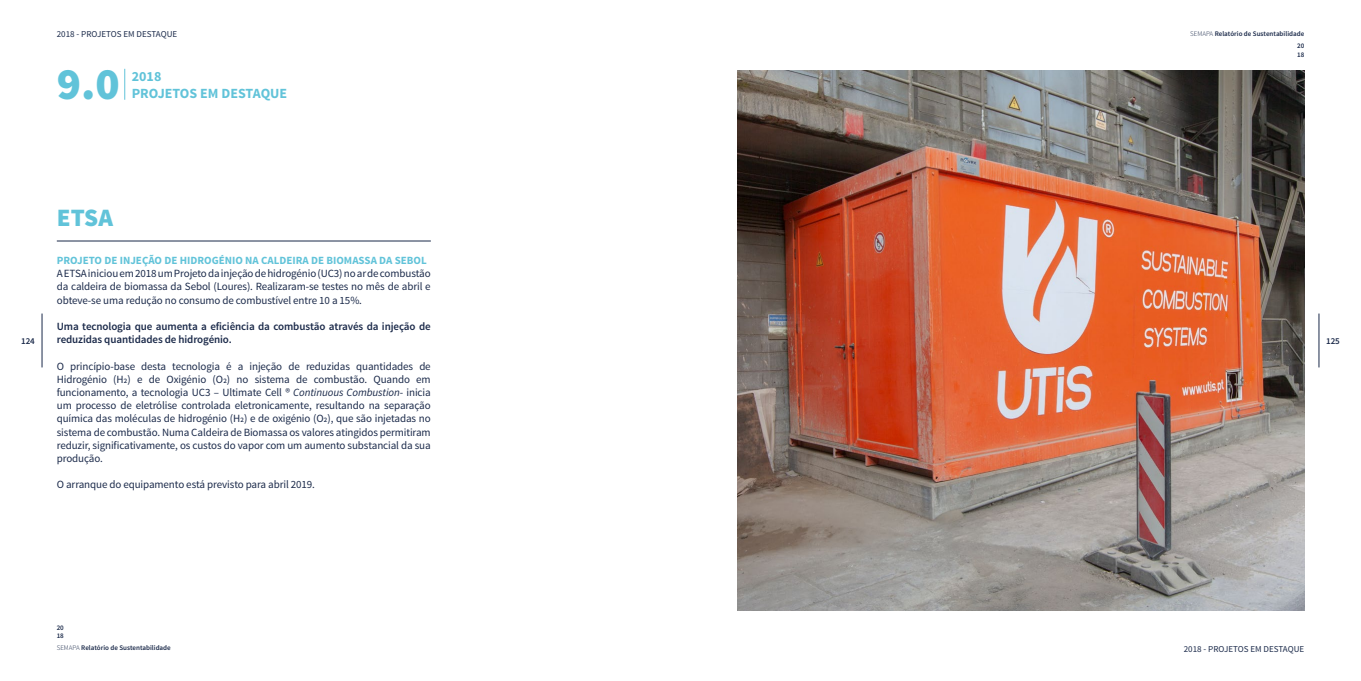
<style>
.page{position:relative;width:1361px;height:681px;background:#fff}
.page>*{position:absolute;margin:0;border:0;box-sizing:border-box;transform-origin:0 0}
.t1{font:900 45px "Source Sans Pro";color:#61c3d9}
.t2{font:900 25px "Source Sans Pro";color:#61c3d9}
.t3{font:700 14px "Source Sans Pro";color:#61c3d9}
.t4{font:11px/13.2px "Source Sans Pro";letter-spacing:-.01em;color:#1b2a4a;text-align:justify}
.t5{font:600 11px/13.2px "Source Sans Pro";letter-spacing:-.01em;color:#1b2a4a}
.t6{font:700 11px "Source Sans Pro";color:#61c3d9}
.t7{font:9px "Source Sans Pro";color:#1b2a4a}
.t8{font:600 9px "Source Sans Pro";color:#1b2a4a}
.t9{font:600 7px/8.4px "Source Sans Pro";color:#1b2a4a}
.s1{font-weight:300}
.s2{font-style:italic}
</style>
<div class="page">
<hr style="left:42px;top:313px;width:1px;height:54px;background:#1b2a4a">
<hr style="left:1318px;top:313px;width:1px;height:54px;background:#1b2a4a">
<hr style="left:57px;top:240px;width:374px;height:1px;background:#1b2a4a">
<img style="left:737px;top:71px;width:567px;height:538px">
<hr style="left:124px;top:69px;width:1px;height:31px;background:#61c3d9">
<p class="t7" style="left:57px;top:29px;width:122px">2018 - PROJETOS EM DESTAQUE</p>
<p class="t9" style="left:1190px;top:30px;width:116px"><span class="s1">SEMAPA</span> Relatório de Sustentabilidade</p>
<h1 class="t1" style="left:57px;top:55px;width:65px">9.0</h1>
<p class="t3" style="left:132px;top:67px;width:31px">2018</p>
<p class="t3" style="left:132px;top:84px;width:157px">PROJETOS EM DESTAQUE</p>
<h2 class="t2" style="left:57px;top:201px;width:58px">ETSA</h2>
<p class="t9" style="left:1297px;top:42px;width:9px">20<br>18</p>
<p class="t6" style="left:57px;top:253px;width:371px">PROJETO DE INJEÇÃO DE HIDROGÉNIO NA CALDEIRA DE BIOMASSA DA SEBOL</p>
<p class="t4" style="left:57px;top:267px;width:375px">A ETSA iniciou em 2018 um Projeto da injeção de hidrogénio (UC3) no ar de combustão da caldeira de biomassa da Sebol (Loures). Realizaram-se testes no mês de abril e obteve-se uma redução no consumo de combustível entre 10 a 15%.</p>
<p class="t5" style="left:57px;top:320px;width:375px">Uma tecnologia que aumenta a eficiência da combustão através da injeção de reduzidas quantidades de hidrogénio.</p>
<p class="t4" style="left:57px;top:359px;width:375px">O princípio-base desta tecnologia é a injeção de reduzidas quantidades de Hidrogénio (H2) e de Oxigénio (O2) no sistema de combustão. Quando em funcionamento, a tecnologia UC3 – Ultimate Cell ® <span class="s2">Continuous Combustion</span>- inicia um processo de eletrólise controlada eletronicamente, resultando na separação química das moléculas de hidrogénio (H2) e de oxigénio (O2), que são injetadas no sistema de combustão. Numa Caldeira de Biomassa os valores atingidos permitiram reduzir, significativamente, os custos do vapor com um aumento substancial da sua produção.</p>
<p class="t4" style="left:57px;top:478px;width:260px">O arranque do equipamento está previsto para abril 2019.</p>
<p class="t8" style="left:21px;top:335px;width:15px">124</p>
<p class="t8" style="left:1326px;top:335px;width:15px">125</p>
<p class="t9" style="left:57px;top:623px;width:9px">20<br>18</p>
<p class="t9" style="left:57px;top:643px;width:116px"><span class="s1">SEMAPA</span> Relatório de Sustentabilidade</p>
<p class="t7" style="left:1184px;top:643px;width:122px">2018 - PROJETOS EM DESTAQUE</p>
</div>
